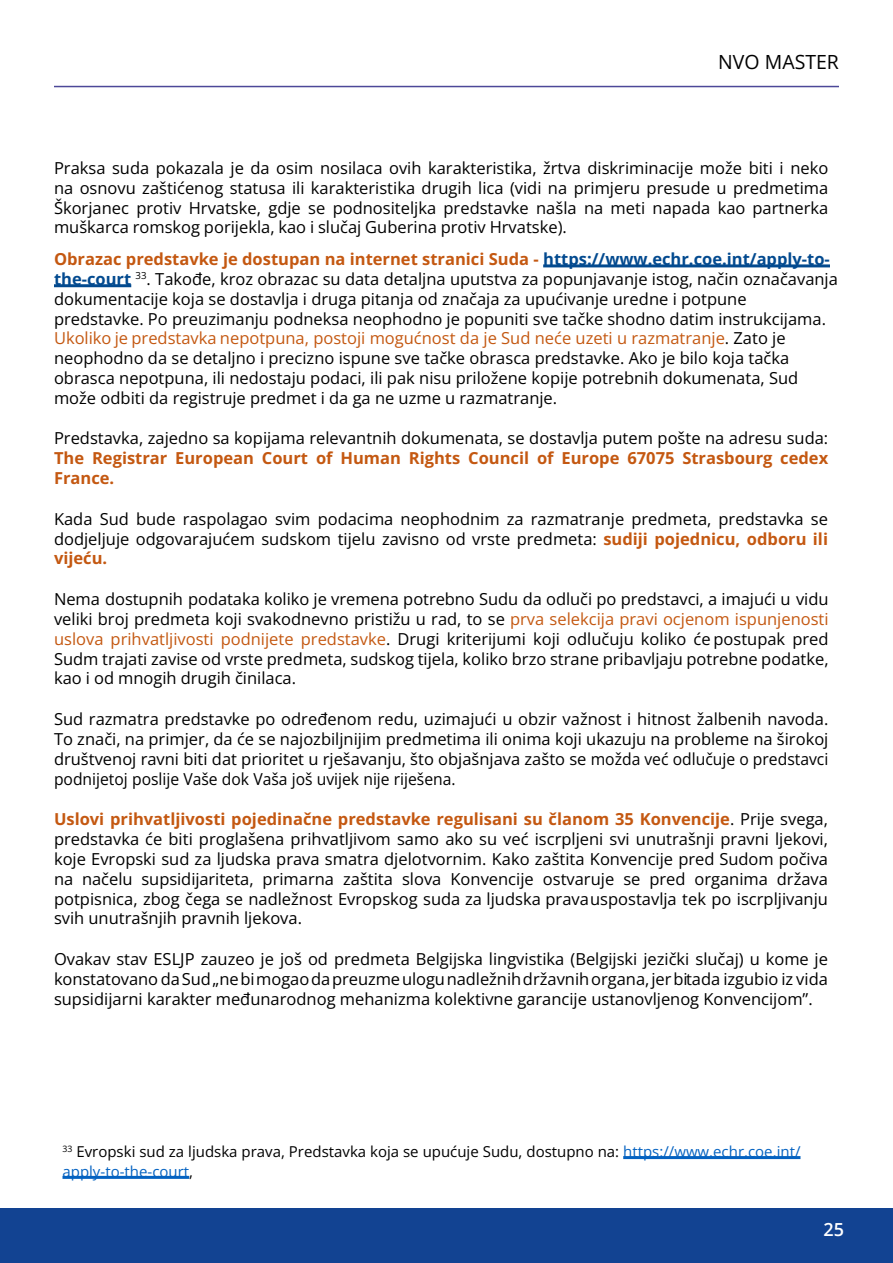
<style>
.page{position:relative;width:893px;height:1263px;background:#fff}
.page>*{position:absolute;margin:0;border:0;box-sizing:border-box;transform-origin:0 0}
.t1{font:19.5px "Open Sans";color:#000}
.t2{font:600 18px "Open Sans";color:#fff}
.t3{font:16.5px/19.8px "Open Sans";color:#000;text-align:justify}
.t4{font:700 16.5px/19.8px "Open Sans";color:#c45811}
.t5{font:15px/19.8px "Open Sans";color:#000}
.s1{font-weight:700;color:#c45811}
.s2{font-weight:700;color:#034a8f}
.s3{color:#c45811}
.s4{color:#0462c1}
</style>
<div class="page">
<hr style="left:54px;top:86px;width:785px;height:1px;background:#4c4898">
<div style="left:0;top:1208px;width:893px;height:55px;background:#124392"></div>
<hr style="left:543px;top:264px;width:287px;height:3px;background:#034a8f">
<hr style="left:54px;top:284px;width:77px;height:3px;background:#034a8f">
<hr style="left:623px;top:1156px;width:177px;height:3px;background:#0462c1">
<hr style="left:63px;top:1176px;width:126px;height:3px;background:#0462c1">
<p class="t1" style="left:718px;top:48px;width:122px">NVO MASTER</p>
<p class="t3" style="left:54px;top:158px;width:776px">Praksa suda pokazala je da osim nosilaca ovih karakteristika, žrtva diskriminacije može biti i neko na osnovu zaštićenog statusa ili karakteristika drugih lica (vidi na primjeru presude u predmetima Škorjanec protiv Hrvatske, gdje se podnositeljka predstavke našla na meti napada kao partnerka muškarca romskog porijekla, kao i slučaj Guberina protiv Hrvatske).</p>
<p class="t3" style="left:54px;top:249px;width:785px;text-align:left"><span class="s1">Obrazac predstavke je dostupan na internet stranici Suda -</span> <span class="s2">https://www.echr.coe.int/apply-to&shy;the-court</span> <sup>33</sup>. Takođe, kroz obrazac su data detaljna uputstva za popunjavanje istog, način označavanja dokumentacije koja se dostavlja i druga pitanja od značaja za upućivanje uredne i potpune predstavke. Po preuzimanju podneksa neophodno je popuniti sve tačke shodno datim instrukcijama.<br><span class="s3">Ukoliko je predstavka nepotpuna, postoji mogućnost da je Sud neće uzeti u razmatranje</span>. Zato je neophodno da se detaljno i precizno ispune sve tačke obrasca predstavke. Ako je bilo koja tačka obrasca nepotpuna, ili nedostaju podaci, ili pak nisu priložene kopije potrebnih dokumenata, Sud može odbiti da registruje predmet i da ga ne uzme u razmatranje.</p>
<p class="t3" style="left:54px;top:428px;width:776px">Predstavka, zajedno sa kopijama relevantnih dokumenata, se dostavlja putem pošte na adresu suda:</p>
<p class="t4" style="left:54px;top:448px;width:776px">The Registrar European Court of Human Rights Council of Europe 67075 Strasbourg cedex<br>France.</p>
<p class="t3" style="left:54px;top:509px;width:775px">Kada Sud bude raspolagao svim podacima neophodnim za razmatranje predmeta, predstavka se dodjeljuje odgovarajućem sudskom tijelu zavisno od vrste predmeta: <span class="s1">sudiji pojednicu, odboru ili vijeću.</span></p>
<p class="t3" style="left:54px;top:589px;width:776px">Nema dostupnih podataka koliko je vremena potrebno Sudu da odluči po predstavci, a imajući u vidu veliki broj predmeta koji svakodnevno pristižu u rad, to se <span class="s3">prva selekcija pravi ocjenom ispunjenosti uslova prihvatljivosti podnijete predstavke</span>. Drugi kriterijumi koji odlučuju koliko će postupak pred Sudm trajati zavise od vrste predmeta, sudskog tijela, koliko brzo strane pribavljaju potrebne podatke, kao i od mnogih drugih činilaca.</p>
<p class="t3" style="left:54px;top:709px;width:776px">Sud razmatra predstavke po određenom redu, uzimajući u obzir važnost i hitnost žalbenih navoda.<br>To znači, na primjer, da će se najozbiljnijim predmetima ili onima koji ukazuju na probleme na širokoj društvenoj ravni biti dat prioritet u rješavanju, što objašnjava zašto se možda već odlučuje o predstavci podnijetoj poslije Vaše dok Vaša još uvijek nije riješena.</p>
<p class="t3" style="left:54px;top:809px;width:775px"><span class="s1">Uslovi prihvatljivosti pojedinačne predstavke regulisani su članom 35 Konvencije</span>. Prije svega, predstavka će biti proglašena prihvatljivom samo ako su već iscrpljeni svi unutrašnji pravni ljekovi, koje Evropski sud za ljudska prava smatra djelotvornim. Kako zaštita Konvencije pred Sudom počiva na načelu supsidijariteta, primarna zaštita slova Konvencije ostvaruje se pred organima država potpisnica, zbog čega se nadležnost Evropskog suda za ljudska prava uspostavlja tek po iscrpljivanju svih unutrašnjih pravnih ljekova.</p>
<p class="t3" style="left:54px;top:949px;width:775px">Ovakav stav ESLJP zauzeo je još od predmeta Belgijska lingvistika (Belgijski jezički slučaj) u kome je konstatovano da Sud „ne bi mogao da preuzme ulogu nadležnih državnih organa, jer bi tada izgubio iz vida supsidijarni karakter međunarodnog mehanizma kolektivne garancije ustanovljenog Konvencijom”.</p>
<p class="t5" style="left:62px;top:1141px;width:739px"><sup>33</sup> Evropski sud za ljudska prava, Predstavka koja se upućuje Sudu, dostupno na: <span class="s4">https://www.echr.coe.int/ apply-to-the-court</span>,</p>
<p class="t2" style="left:823px;top:1216px;width:22px">25</p>
</div>
